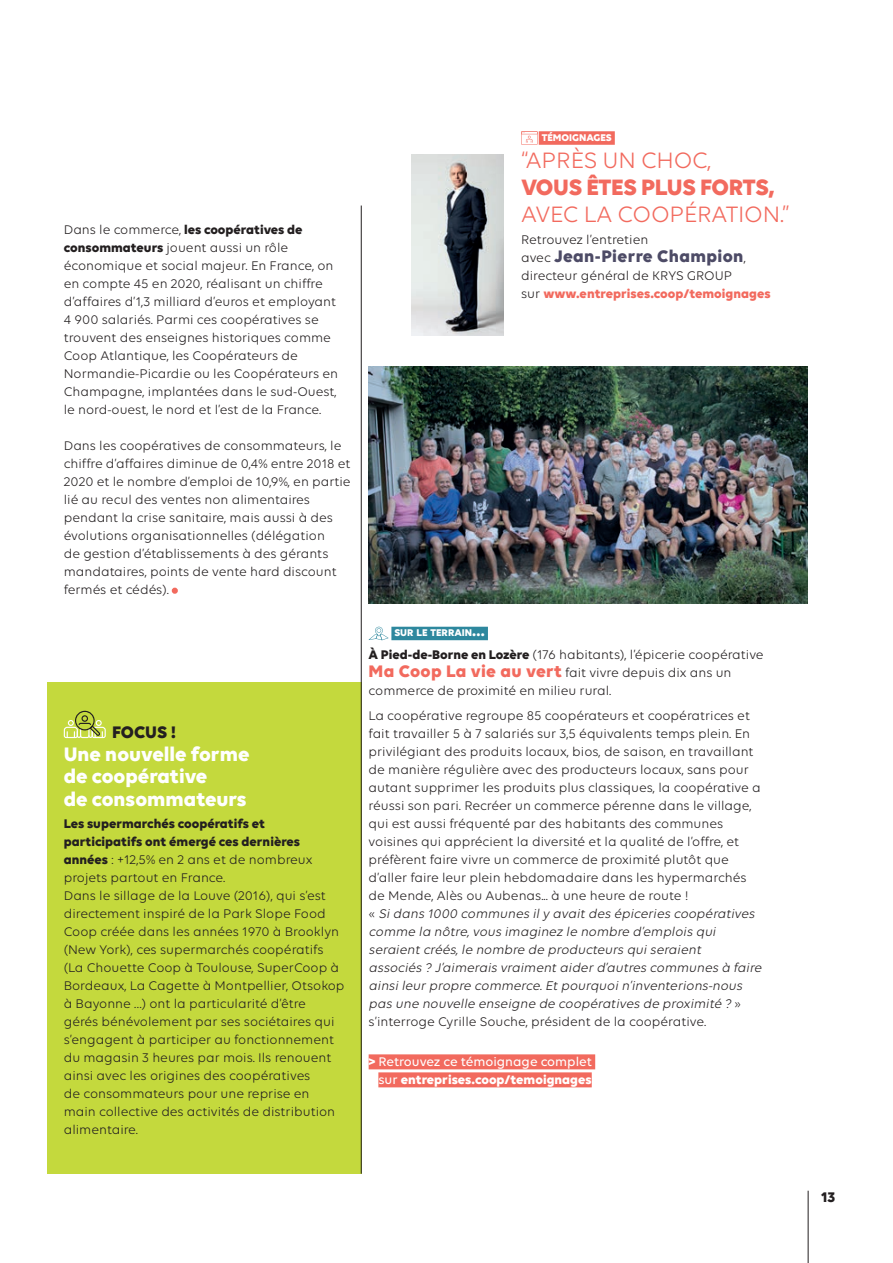
<style>
.page{position:relative;width:893px;height:1263px;background:#fff}
.page>*{position:absolute;margin:0;border:0;box-sizing:border-box;transform-origin:0 0}
.t1{font:24px "Volte";letter-spacing:-.01em;color:#f26a5e}
.t2{font:700 24px "Volte";letter-spacing:-.01em;color:#f26a5e}
.t3{font:700 21px/22.5px "Volte";color:#fff}
.t4{font:700 18px "Volte";letter-spacing:.02em;color:#4d4b66}
.t5{font:700 18px "Volte";color:#231f20}
.t6{font:700 15px "Volte";color:#231f20}
.t7{font:13.5px/18px "Volte";color:#231f20}
.t8{font:700 13.5px/18px "Volte";color:#f26a5e}
.t9{font:500 13.5px/18px "Volte";color:#fff;text-align:right}
.t10{font:700 10.5px "Volte";color:#fff}
.s1{font-weight:700}
.s2{color:#f26a5e}
.s3{font-weight:400;font-size:13.5px;color:#231f20}
.s4{font-weight:400;color:#231f20}
.s5{font-size:15px}
.s6{font-weight:700;font-size:18px;color:#f26a5e}
.s7{font-style:italic}
</style>
<div class="page">
<div style="left:47px;top:682px;width:315px;height:492px;background:#c4d93d"></div>
<hr style="left:361px;top:206px;width:1px;height:968px;background:#231f20">
<img style="left:369px;top:366px;width:439px;height:238px">
<div style="left:539px;top:131px;width:76px;height:14px;background:#f26a5e"></div>
<svg style="left:521px;top:131px;width:17px;height:14px"></svg>
<svg style="left:64px;top:711px;width:42px;height:27px"></svg>
<div style="left:391px;top:627px;width:97px;height:13px;background:#2e889e"></div>
<div style="left:369px;top:1054px;width:226px;height:15px;background:#f26a5e"></div>
<div style="left:378px;top:1072px;width:214px;height:15px;background:#f26a5e"></div>
<svg style="left:369px;top:627px;width:19px;height:13px"></svg>
<img style="left:411px;top:154px;width:92px;height:182px">
<hr style="left:808px;top:1191px;width:1px;height:72px;background:#231f20">
<p class="t7" style="left:64px;top:220px;width:276px">Dans le commerce, <span class="s1">les coopératives de consommateurs</span> jouent aussi un rôle économique et social majeur. En France, on en compte 45 en 2020, réalisant un chiffre d’affaires d’1,3 milliard d’euros et employant 4 900 salariés. Parmi ces coopératives se trouvent des enseignes historiques comme Coop Atlantique, les Coopérateurs de Normandie-Picardie ou les Coopérateurs en Champagne, implantées dans le sud-Ouest, le nord-ouest, le nord et l’est de la France.</p>
<p class="t7" style="left:64px;top:436px;width:288px">Dans les coopératives de consommateurs, le chiffre d’affaires diminue de 0,4% entre 2018 et 2020 et le nombre d’emploi de 10,9%, en partie lié au recul des ventes non alimentaires pendant la crise sanitaire, mais aussi à des évolutions organisationnelles (délégation<br>de gestion d’établissements à des gérants mandataires, points de vente hard discount fermés et cédés). <span class="s2">•</span></p>
<h3 class="t5" style="left:112px;top:721px;width:65px">FOCUS !</h3>
<h2 class="t3" style="left:64px;top:742px;width:187px">Une nouvelle forme de coopérative<br>de consommateurs</h2>
<p class="t7" style="left:64px;top:814px;width:282px"><span class="s1">Les supermarchés coopératifs et participatifs ont émergé ces dernières années</span> : +12,5% en 2 ans et de nombreux projets partout en France.<br>Dans le sillage de la Louve (2016), qui s’est directement inspiré de la Park Slope Food Coop créée dans les années 1970 à Brooklyn (New York), ces supermarchés coopératifs (La Chouette Coop à Toulouse, SuperCoop à Bordeaux, La Cagette à Montpellier, Otsokop à Bayonne …) ont la particularité d’être<br>gérés bénévolement par ses sociétaires qui s’engagent à participer au fonctionnement du magasin 3 heures par mois. Ils renouent ainsi avec les origines des coopératives<br>de consommateurs pour une reprise en main collective des activités de distribution alimentaire.</p>
<p class="t10" style="left:542px;top:131px;width:72px">TÉMOIGNAGES</p>
<h1 class="t1" style="left:521px;top:147px;width:192px">“APRÈS UN CHOC,</h1>
<h1 class="t2" style="left:521px;top:173px;width:256px">VOUS ÊTES PLUS FORTS,</h1>
<h1 class="t1" style="left:521px;top:201px;width:270px">AVEC LA COOPÉRATION.”</h1>
<p class="t7" style="left:521px;top:231px;width:129px">Retrouvez l’entretien</p>
<h3 class="t4" style="left:521px;top:246px;width:227px"><span class="s3">avec</span> Jean-Pierre Champion<span class="s3">,</span></h3>
<p class="t8" style="left:521px;top:266px;width:251px"><span class="s4">directeur général de KRYS GROUP<br>sur</span> www.entreprises.coop/temoignages</p>
<p class="t10" style="left:394px;top:627px;width:92px">SUR LE TERRAIN<span class="s5">…</span></p>
<p class="t7" style="left:369px;top:645px;width:397px"><span class="s1">À Pied-de-Borne en Lozère</span> (176 habitants), l’épicerie coopérative<br><span class="s6">Ma Coop La vie au vert</span> fait vivre depuis dix ans un commerce de proximité en milieu rural.</p>
<p class="t7" style="left:369px;top:706px;width:397px">La coopérative regroupe 85 coopérateurs et coopératrices et fait travailler 5 à 7 salariés sur 3,5 équivalents temps plein. En privilégiant des produits locaux, bios, de saison, en travaillant de manière régulière avec des producteurs locaux, sans pour autant supprimer les produits plus classiques, la coopérative a réussi son pari. Recréer un commerce pérenne dans le village, qui est aussi fréquenté par des habitants des communes voisines qui apprécient la diversité et la qualité de l’offre, et préfèrent faire vivre un commerce de proximité plutôt que d’aller faire leur plein hebdomadaire dans les hypermarchés de Mende, Alès ou Aubenas... à une heure de route !<br>« <span class="s7">Sidans 1000 communes ily avait des épiceries coopératives comme la nôtre,vous imaginez le nombre d’emplois qui seraient créés,le nombre de producteurs quiseraient<br>associés ? J’aimerais vraiment aider d’autres communes à faire ainsileur propre commerce.Et pourquoin’inventerions-nous pas une nouvelle enseigne de coopératives de proximité ?</span> » s’interroge Cyrille Souche, président de la coopérative.</p>
<p class="t9" style="left:369px;top:1053px;width:225px"><span class="s1">&gt;</span> Retrouvez ce témoignage complet sur <span class="s1">entreprises.coop/temoignages</span></p>
<p class="t6" style="left:821px;top:1188px;width:16px">13</p>
</div>
